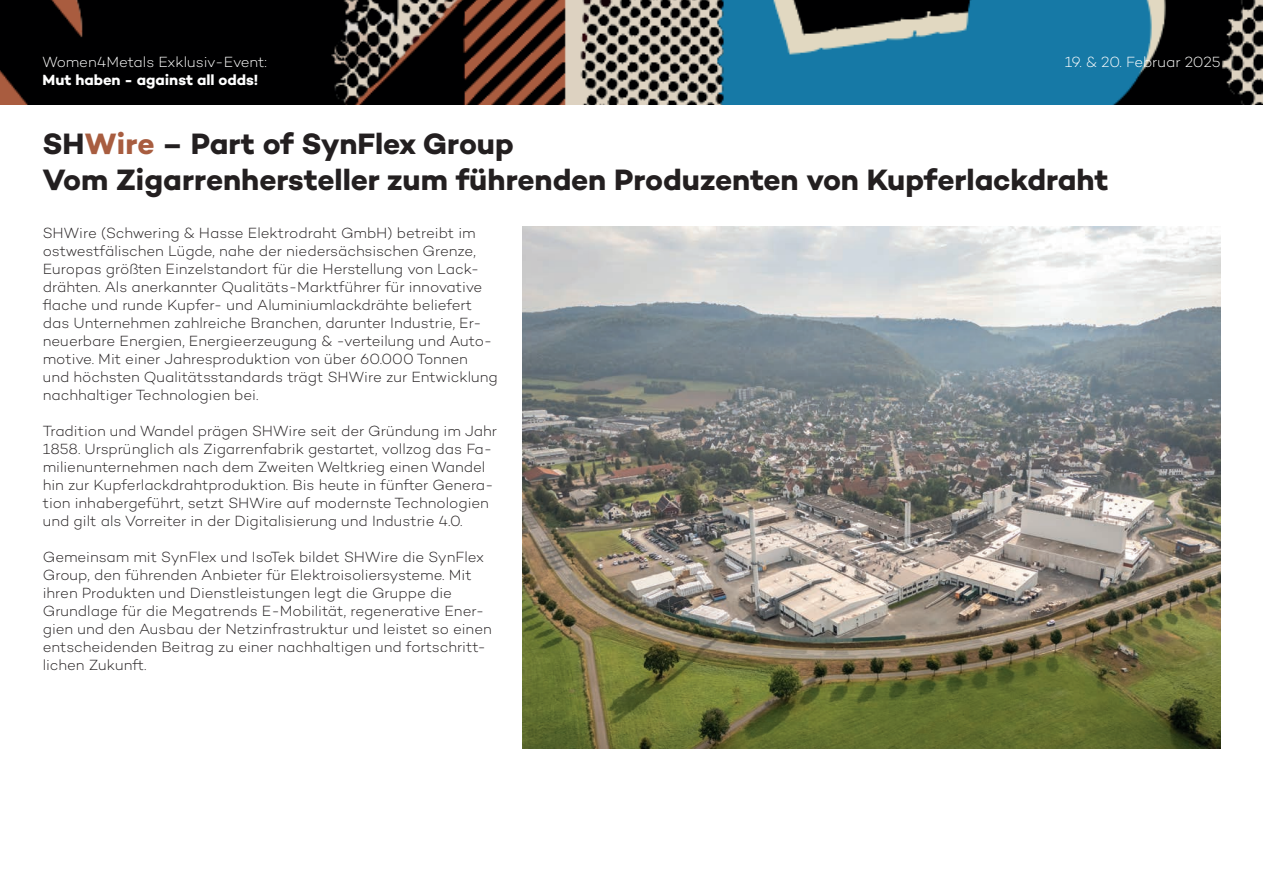
<style>
.page{position:relative;width:1263px;height:893px;background:#fff}
.page>*{position:absolute;margin:0;border:0;box-sizing:border-box;transform-origin:0 0}
.t1{font:700 30px/36px "Campton";letter-spacing:-.005em;color:#231f20}
.t2{font:300 15px/18px "Campton";color:#231f20}
.t3{font:300 15px "Campton";letter-spacing:-.01em;color:#fff}
.t4{font:700 15px "Campton";color:#fff}
.s1{color:#a85d40}
</style>
<div class="page">
<img style="left:0;top:0;width:1263px;height:104px">
<img style="left:522px;top:227px;width:698px;height:522px">
<p class="t3" style="left:43px;top:52px;width:226px">Women4Metals Exklusiv-Event:</p>
<p class="t4" style="left:43px;top:70px;width:217px">Mut haben - against all odds!</p>
<p class="t3" style="left:1065px;top:52px;width:157px">19. &amp; 20. Februar 2025</p>
<h1 class="t1" style="left:43px;top:125px;width:1068px">SH<span class="s1">Wire</span> – Part of SynFlex Group<br>Vom Zigarrenhersteller zum führenden Produzenten von Kupferlackdraht</h1>
<p class="t2" style="left:43px;top:224px;width:456px">SHWire (Schwering &amp; Hasse Elektrodraht GmbH) betreibt im ostwestfälischen Lügde, nahe der niedersächsischen Grenze, Europas größten Einzelstandort für die Herstellung von Lack&shy;drähten. Als anerkannter Qualitäts-Marktführer für innovative flache und runde Kupfer- und Aluminiumlackdrähte beliefert das Unternehmen zahlreiche Branchen, darunter Industrie, Er&shy;neuerbare Energien, Energieerzeugung &amp; -verteilung und Auto&shy;motive. Mit einer Jahresproduktion von über 60.000 Tonnen und höchsten Qualitätsstandards trägt SHWire zur Entwicklung nachhaltiger Technologien bei.</p>
<p class="t2" style="left:43px;top:422px;width:456px">Tradition und Wandel prägen SHWire seit der Gründung im Jahr 1858. Ursprünglich als Zigarrenfabrik gestartet, vollzog das Fa&shy;milienunternehmen nach dem Zweiten Weltkrieg einen Wandel hin zur Kupferlackdrahtproduktion. Bis heute in fünfter Genera&shy;tion inhabergeführt, setzt SHWire auf modernste Technologien und gilt als Vorreiter in der Digitalisierung und Industrie 4.0.</p>
<p class="t2" style="left:43px;top:548px;width:450px">Gemeinsam mit SynFlex und IsoTek bildet SHWire die SynFlex Group, den führenden Anbieter für Elektroisoliersysteme. Mit ihren Produkten und Dienstleistungen legt die Gruppe die Grundlage für die Megatrends E-Mobilität, regenerative Ener&shy;gien und den Ausbau der Netzinfrastruktur und leistet so einen entscheidenden Beitrag zu einer nachhaltigen und fortschritt&shy;lichen Zukunft.</p>
</div>
